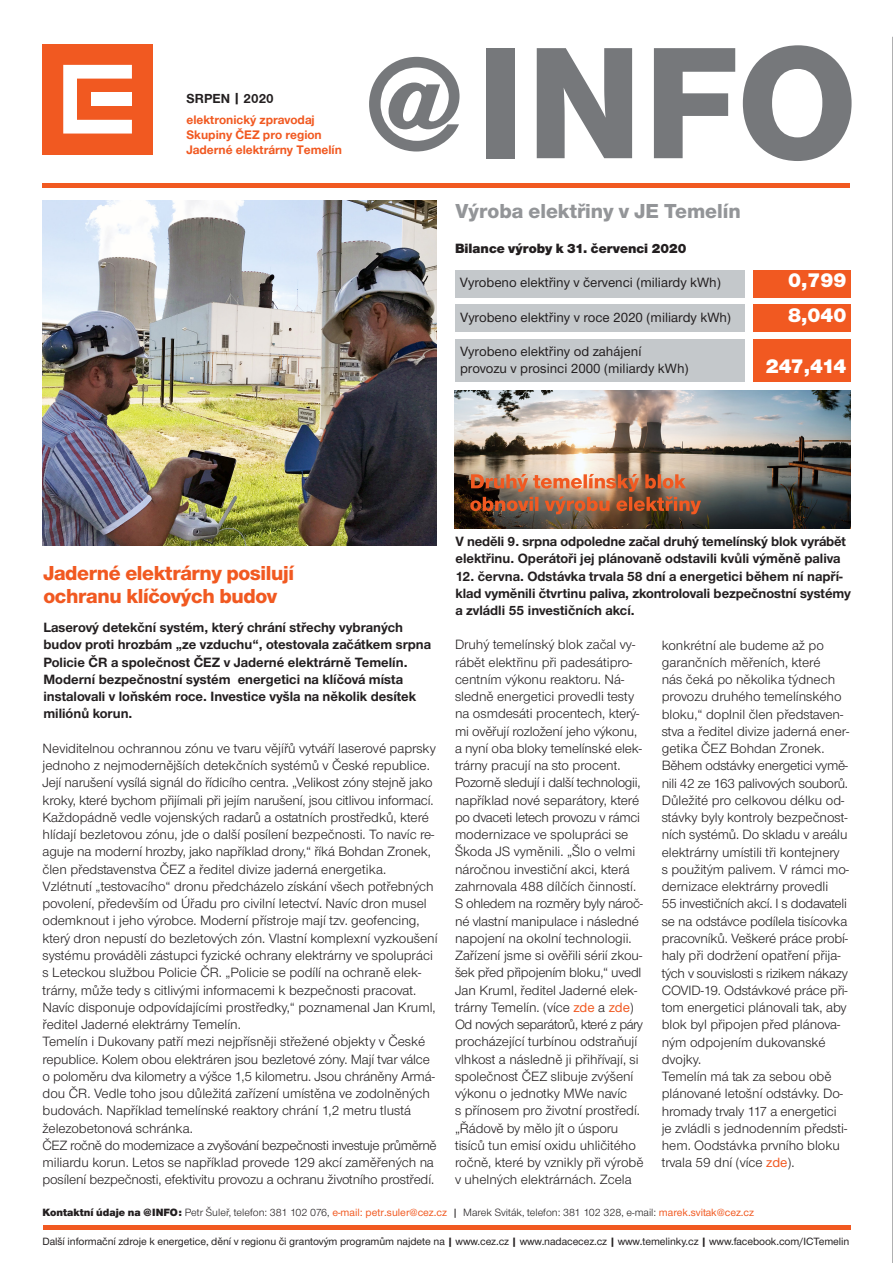
<style>
.page{position:relative;width:893px;height:1263px;background:#fff}
.page>*{position:absolute;margin:0;border:0;box-sizing:border-box;transform-origin:0 0}
.t1{font:800 165px "Nimbus CEZCE";color:#76787b}
.t2{font:800 21px/22.5px "Nimbus CEZOT";letter-spacing:-.015em;color:#f15921}
.t3{font:800 21px "Nimbus CEZOT";color:#939598}
.t4{font:900 21px "Nimbus CEZOT";color:#fff}
.t5{font:13.95px/17.2px "Nimbus CEZOT";color:#231f20}
.t6{font:700 13.95px/17.2px "Nimbus CEZOT";color:#231f20}
.t7{font:500 13.95px/17.2px "Nimbus CEZOT";color:#231f20}
.t8{font:900 13.95px "Nimbus CEZOT";color:#231f20}
.t9{font:700 13.5px "Nimbus CEZ";color:#231f20}
.t10{font:700 12.75px/15.3px "Nimbus CEZ";color:#f15921}
.t11{font:500 10.95px "Nimbus CEZOT";letter-spacing:-.005em;color:#231f20}
.t12{font:10.95px "Nimbus CEZOT";color:#231f20}
.s1{font-size:135px}
.s2{font-weight:500;color:#f15921}
.s3{font-weight:900}
.s4{font-family:"Nimbus CEZ";font-weight:500}
.s5{font-family:"Nimbus CEZ";font-weight:700}
</style>
<div class="page">
<hr style="left:892px;top:37px;width:1px;height:1226px;background:#636366">
<img style="left:42px;top:201px;width:395px;height:345px">
<div style="left:42px;top:44px;width:111px;height:110px;background:#f15921"></div>
<svg style="left:63px;top:65px;width:69px;height:69px"></svg>
<div style="left:91px;top:92px;width:40px;height:14px;background:#fff"></div>
<hr style="left:43px;top:1225px;width:807px;height:4px;background:#f15921">
<div style="left:456px;top:270px;width:289px;height:27px;background:#c4c8cb"></div>
<div style="left:456px;top:339px;width:289px;height:42px;background:#c4c8cb"></div>
<div style="left:753px;top:270px;width:98px;height:27px;background:#f15921"></div>
<div style="left:753px;top:339px;width:98px;height:42px;background:#f15921"></div>
<div style="left:456px;top:304px;width:289px;height:28px;background:#c4c8cb"></div>
<div style="left:753px;top:304px;width:98px;height:28px;background:#f15921"></div>
<hr style="left:43px;top:184px;width:807px;height:4px;background:#f15921">
<img style="left:455px;top:391px;width:396px;height:138px">
<img style="left:470px;top:474px;width:231px;height:40px">
<p class="t9" style="left:186px;top:90px;width:89px">SRPEN | 2020</p>
<p class="t10" style="left:186px;top:112px;width:157px">elektronický zpravodaj<br>Skupiny ČEZ pro region<br>Jaderné elektrárny Temelín</p>
<h1 class="t1" style="left:365px;top:8px;width:494px"><span class="s1">@</span>INFO</h1>
<h2 class="t3" style="left:455px;top:199px;width:287px">Výroba elektřiny v JE Temelín</h2>
<p class="t8" style="left:455px;top:240px;width:233px">Bilance výroby k 31. červenci 2020</p>
<p class="t7" style="left:460px;top:274px;width:263px">Vyrobeno elektřiny v červenci (miliardy kWh)</p>
<h2 class="t4" style="left:788px;top:268px;width:60px">0,799</h2>
<p class="t7" style="left:460px;top:308px;width:272px">Vyrobeno elektřiny v roce 2020 (miliardy kWh)</p>
<h2 class="t4" style="left:788px;top:302px;width:60px">8,040</h2>
<p class="t7" style="left:460px;top:343px;width:230px">Vyrobeno elektřiny od zahájení provozu v prosinci 2000 (miliardy kWh)</p>
<h2 class="t4" style="left:766px;top:354px;width:82px">247,414</h2>
<h2 class="t2" style="left:43px;top:562px;width:252px">Jaderné elektrárny posilují ochranu klíčových budov</h2>
<p class="t6" style="left:43px;top:619px;width:389px">Laserový detekční systém, který chrání střechy vybraných budov proti hrozbám „ze vzduchu“, otestovala začátkem srpna Policie ČR a společnost ČEZ v Jaderné elektrárně Temelín.<br>Moderní bezpečnostní systém energetici na klíčová místa instalovali v loňském roce. Investice vyšla na několik desítek miliónů korun.</p>
<p class="t5" style="left:43px;top:740px;width:397px">Neviditelnou ochrannou zónu ve tvaru vějířů vytváří laserové paprsky jednoho z nejmodernějších detekčních systémů v České republice.<br>Její narušení vysílá signál do řídicího centra. „Velikost zóny stejně jako kroky, které bychom přijímali při jejím narušení, jsou citlivou informací.<br>Každopádně vedle vojenských radarů a ostatních prostředků, které hlídají bezletovou zónu, jde o další posílení bezpečnosti. To navíc re&shy;aguje na moderní hrozby, jako například drony,“ říká Bohdan Zronek, člen představenstva ČEZ a ředitel divize jaderná energetika.<br>Vzlétnutí „testovacího“ dronu předcházelo získání všech potřebných povolení, především od Úřadu pro civilní letectví. Navíc dron musel odemknout i jeho výrobce. Moderní přístroje mají tzv. geofencing, který dron nepustí do bezletových zón. Vlastní komplexní vyzkoušení systému prováděli zástupci fyzické ochrany elektrárny ve spolupráci s Leteckou službou Policie ČR. „Policie se podílí na ochraně elek&shy;trárny, může tedy s citlivými informacemi k bezpečnosti pracovat.<br>Navíc disponuje odpovídajícími prostředky,“ poznamenal Jan Kruml, ředitel Jaderné elektrárny Temelín.<br>Temelín i Dukovany patří mezi nejpřísněji střežené objekty v České republice. Kolem obou elektráren jsou bezletové zóny. Mají tvar válce o poloměru dva kilometry a výšce 1,5 kilometru. Jsou chráněny Armá&shy;dou ČR. Vedle toho jsou důležitá zařízení umístěna ve zodolněných budovách. Například temelínské reaktory chrání 1,2 metru tlustá železobetonová schránka.<br>ČEZ ročně do modernizace a zvyšování bezpečnosti investuje průměrně miliardu korun. Letos se například provede 129 akcí zaměřených na posílení bezpečnosti, efektivitu provozu a ochranu životního prostředí.</p>
<p class="t6" style="left:455px;top:533px;width:392px">V neděli 9. srpna odpoledne začal druhý temelínský blok vyrábět elektřinu. Operátoři jej plánovaně odstavili kvůli výměně paliva</p>
<p class="t6" style="left:455px;top:567px;width:397px">12. června. Odstávka trvala 58 dní a energetici během ní napří&shy;klad vyměnili čtvrtinu paliva, zkontrolovali bezpečnostní systémy a zvládli 55 investičních akcí.</p>
<p class="t5" style="left:455px;top:636px;width:190px">Druhý temelínský blok začal vy&shy;rábět elektřinu při padesátipro&shy;centním výkonu reaktoru. Ná&shy;sledně energetici provedli testy na osmdesáti procentech, který&shy;mi ověřují rozložení jeho výkonu, a nyní oba bloky temelínské elek&shy;trárny pracují na sto procent.<br>Pozorně sledují i další technologii, například nové separátory, které po dvaceti letech provozu v rámci modernizace ve spolupráci se<br>Škoda JS vyměnili. „Šlo o velmi náročnou investiční akci, která zahrnovala 488 dílčích činností.<br>S ohledem na rozměry byly nároč&shy;né vlastní manipulace i následné napojení na okolní technologii.<br>Zařízení jsme si ověřili sérií zkou&shy;šek před připojením bloku,“ uvedl<br>Jan Kruml, ředitel Jaderné elek&shy;trárny Temelín. (více <span class="s2">zde</span> a <span class="s2">zde</span>)<br>Od nových separátorů, které z páry procházející turbínou odstraňují vlhkost a následně ji přihřívají, si společnost ČEZ slibuje zvýšení výkonu o jednotky MWe navíc<br>s přínosem pro životní prostředí. „Řádově by mělo jít o úsporu tisíců tun emisí oxidu uhličitého ročně, které by vznikly při výrobě v uhelných elektrárnách. Zcela</p>
<p class="t5" style="left:662px;top:636px;width:189px">konkrétní ale budeme až po garančních měřeních, které<br>nás čeká po několika týdnech provozu druhého temelínského bloku,“ doplnil člen představen&shy;stva a ředitel divize jaderná ener&shy;getika ČEZ Bohdan Zronek.<br>Během odstávky energetici vymě&shy;nili 42 ze 163 palivových souborů.<br>Důležité pro celkovou délku od&shy;stávky byly kontroly bezpečnost&shy;ních systémů. Do skladu v areálu elektrárny umístili tři kontejnery s použitým palivem. V rámci mo&shy;dernizace elektrárny provedli<br>55 investičních akcí. I s dodavateli se na odstávce podílela tisícovka pracovníků. Veškeré práce probí&shy;haly při dodržení opatření přija&shy;tých v souvislosti s rizikem nákazy<br>COVID-19. Odstávkové práce při&shy;tom energetici plánovali tak, aby blok byl připojen před plánova&shy;ným odpojením dukovanské dvojky.<br>Temelín má tak za sebou obě plánované letošní odstávky. Do&shy;hromady trvaly 117 a energetici je zvládli s jednodenním předsti&shy;hem. Oodstávka prvního bloku trvala 59 dní (více <span class="s2">zde</span>).</p>
<p class="t12" style="left:43px;top:1206px;width:713px"><span class="s3">Kontaktní údaje na @INFO:</span> Petr Šuleř, telefon: 381 102 076, <span class="s2">e-mail: petr.suler@cez.cz</span> <span class="s4">|</span> Marek Sviták, telefon: 381 102 328, e-mail: <span class="s2">marek.svitak@cez.cz</span></p>
<p class="t11" style="left:43px;top:1235px;width:808px">Další informační zdroje k energetice, dění v regionu či grantovým programům najdete na <span class="s5">|</span> www.cez.cz <span class="s5">|</span> www.nadacecez.cz <span class="s5">|</span> www.temelinky.cz <span class="s5">|</span> www.facebook.com/ICTemelin</p>
</div>
